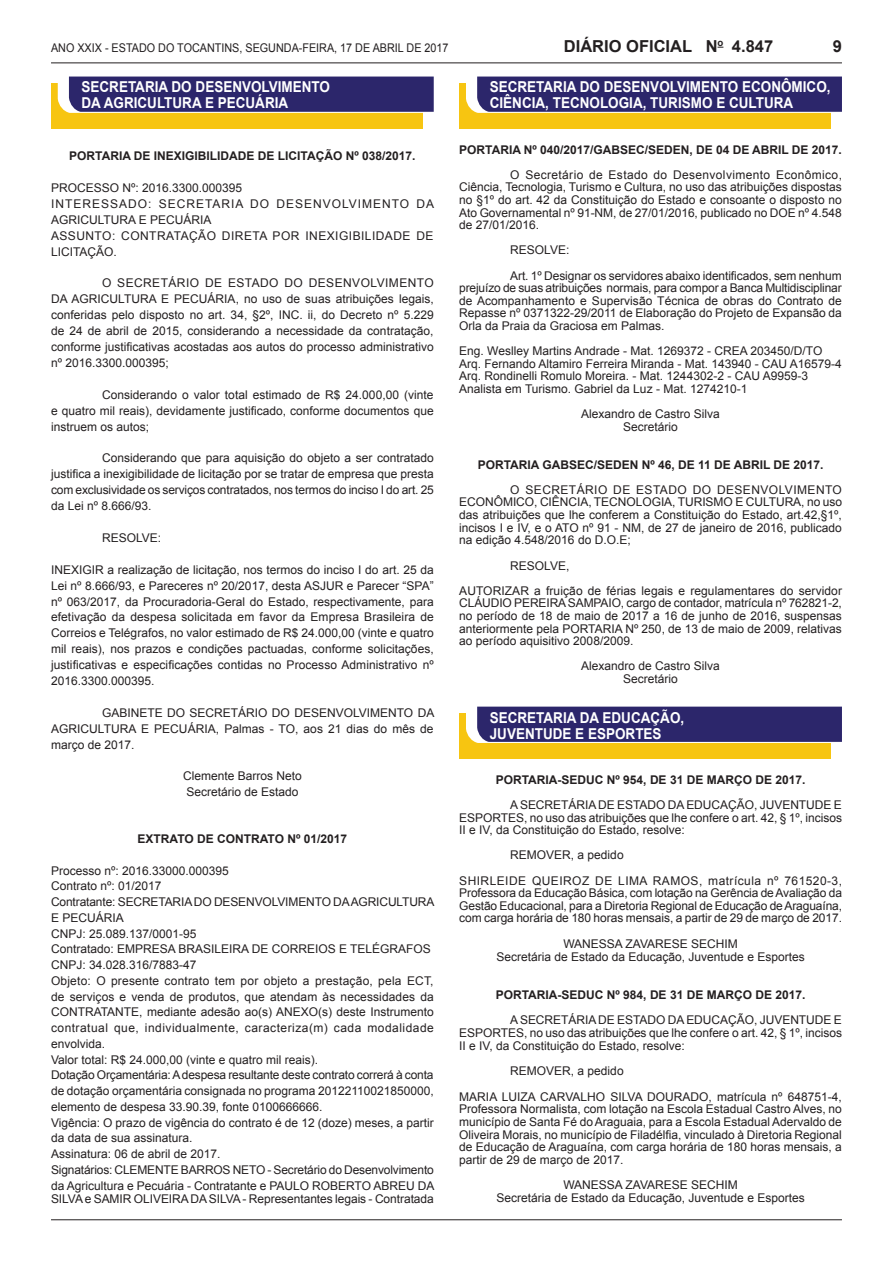
<style>
.page{position:relative;width:893px;height:1263px;background:#fff}
.page>*{position:absolute;margin:0;border:0;box-sizing:border-box;transform-origin:0 0}
.t1{font:700 16.5px "Arial";color:#231f20}
.t2{font:700 15px/16.2px "Arial";color:#fff;scale:.9 1}
.t3{font:12px/12.6px "Arial";color:#231f20;text-align:justify}
.t4{font:700 12px "Arial";color:#231f20}
.t5{font:12px/15.9px "Arial";letter-spacing:.04em;color:#231f20}
.t6{font:12px/25.2px "Arial";letter-spacing:.035em;color:#231f20}
.t7{font:12px "Arial";color:#231f20;scale:.9 1}
</style>
<div class="page">
<hr style="left:51px;top:1219px;width:791px;height:1px;background:#231f20">
<hr style="left:51px;top:63px;width:791px;height:1px;background:#231f20">
<div style="left:51px;top:83px;width:372px;height:45px;background:#f7c511"></div>
<svg style="left:58px;top:77px;width:376px;height:36px;background:#393373"></svg>
<div style="left:459px;top:83px;width:372px;height:45px;background:#f7c511"></div>
<svg style="left:466px;top:77px;width:376px;height:36px;background:#393373"></svg>
<div style="left:459px;top:713px;width:372px;height:45px;background:#f7c511"></div>
<svg style="left:466px;top:707px;width:376px;height:36px;background:#393373"></svg>
<p class="t7" style="left:51px;top:40px;width:443px">Ano XXIX - Estado do Tocanti ns, segunda-fei ra, 17 de abri l de 2017</p>
<h1 class="t1" style="left:564px;top:35px;width:211px">DIÁRIO OFICIAL N<sup>O</sup> 4.847</h1>
<h1 class="t1" style="left:833px;top:36px;width:11px">9</h1>
<p class="t2" style="left:82px;top:79px;width:278px">SECRETARIA DO DESENVOLVIMENTO<br>DA AGRICULTURA E PECUÁRIA</p>
<p class="t2" style="left:490px;top:79px;width:380px">SECRETARIA DO DESENVOLVIMENTO ECONÔMICO,<br>CIÊNCIA, TECNOLOGIA, TURISMO E CULTURA</p>
<p class="t4" style="left:459px;top:141px;width:384px">PORTARIA Nº 040/2017/GABSEC/SEDEN, DE 04 DE ABRI L DE 2017.</p>
<p class="t3" style="left:459px;top:168px;width:384px;text-indent:51px">O Secretário de Estado do Desenvolvimento Econômico, Ciência, Tecnologia, Turismo e Cultura, no uso das atribuições dispostas no §1º do art. 42 da Constituição do Estado e consoante o disposto no Ato Governamental nº 91-NM, de 27/01/2016, publicado no DOE nº 4.548 de 27/01/2016.</p>
<p class="t3" style="left:510px;top:238px;width:333px;line-height:25.2px">RESOLVE:<br>Art. 1º Designar os servidores abaixo identificados, sem nenhum</p>
<p class="t3" style="left:459px;top:282px;width:384px">prejuízo de suas atribuições normais, para compor a Banca Multidisciplinar de Acompanhamento e Supervisão Técnica de obras do Contrato de Repasse nº 0371322-29/2011 de Elaboração do Projeto de Expansão da Orla da Praia da Graciosa em Palmas.</p>
<p class="t3" style="left:459px;top:345px;width:384px;text-align:left">Eng. Weslley Martins Andrade - Mat. 1269372 - CREA 203450/D/TO Arq. Fernando Altamiro Ferreira Miranda - Mat. 143940 - CAU A16579-4<br>Arq. Rondinelli Romulo Moreira. - Mat. 1244302-2 - CAU A9959-3<br>Analista em Turismo. Gabriel da Luz - Mat. 1274210-1</p>
<p class="t3" style="left:581px;top:408px;width:140px;text-align:center">Alexandro de Castro Silva<br>Secretário</p>
<p class="t4" style="left:478px;top:456px;width:347px">PORTARIA GABSEC/SEDEN Nº 46, DE 11 DE ABRI L DE 2017.</p>
<p class="t3" style="left:459px;top:483px;width:384px;text-indent:51px">O SECRETÁRIO DE ESTADO DO DESENVOLVIMENTO ECONÔMICO, CIÊNCIA, TECNOLOGIA, TURISMO E CULTURA, no uso das atribuições que lhe conferem a Constituição do Estado, art.42,§1º, incisos I e IV, e o ATO nº 91 - NM, de 27 de janeiro de 2016, publicado na edição 4.548/2016 do D.O.E;</p>
<p class="t3" style="left:459px;top:553px;width:384px;line-height:25.2px;text-indent:51px">RESOLVE,<br>AUTORIZAR a fruição de férias legais e regulamentares do servidor</p>
<p class="t3" style="left:459px;top:597px;width:384px">CLÁUDIO PEREIRA SAMPAIO, cargo de contador, matrícula nº 762821-2, no período de 18 de maio de 2017 a 16 de junho de 2016, suspensas anteriormente pela PORTARIA Nº 250, de 13 de maio de 2009, relativas ao período aquisitivo 2008/2009.</p>
<p class="t3" style="left:581px;top:660px;width:140px;text-align:center">Alexandro de Castro Silva<br>Secretário</p>
<p class="t2" style="left:490px;top:709px;width:218px">SECRETARIA DA EDUCAÇÃO,<br>JUVENTUDE E ESPORTES</p>
<p class="t4" style="left:496px;top:771px;width:311px">PORTARIA-SEDUC Nº 954, DE 31 DE MARÇO DE 2017.</p>
<p class="t3" style="left:459px;top:798px;width:384px;text-indent:51px">A SECRETÁRIA DE ESTADO DA EDUCAÇÃO, JUVENTUDE E ESPORTES, no uso das atribuições que lhe confere o art. 42, § 1º, incisos II e IV, da Constituição do Estado, resolve:</p>
<p class="t6" style="left:459px;top:843px;width:384px;text-indent:51px">REMOVER, a pedido<br>SHIRLEIDE QUEIROZ DE LIMA RAMOS, matrícula nº 761520-3,</p>
<p class="t3" style="left:459px;top:887px;width:384px">Professora da Educação Básica, com lotação na Gerência de Avaliação da Gestão Educacional, para a Diretoria Regional de Educação de Araguaína, com carga horária de 180 horas mensais, a partir de 29 de março de 2017.</p>
<p class="t3" style="left:496px;top:937px;width:310px;text-align:center">WANESSA ZAVARESE SECHIM<br>Secretária de Estado da Educação, Juventude e Esportes</p>
<p class="t4" style="left:496px;top:987px;width:311px">PORTARIA-SEDUC Nº 984, DE 31 DE MARÇO DE 2017.</p>
<p class="t3" style="left:459px;top:1014px;width:384px;text-indent:51px">A SECRETÁRIA DE ESTADO DA EDUCAÇÃO, JUVENTUDE E ESPORTES, no uso das atribuições que lhe confere o art. 42, § 1º, incisos II e IV, da Constituição do Estado, resolve:</p>
<p class="t3" style="left:459px;top:1058px;width:384px;line-height:25.3px;text-indent:51px">REMOVER, a pedido<br>MARIA LUIZA CARVALHO SILVA DOURADO, matrícula nº 648751-4,</p>
<p class="t3" style="left:459px;top:1103px;width:384px">Professora Normalista, com lotação na Escola Estadual Castro Alves, no município de Santa Fé do Araguaia, para a Escola Estadual Adervaldo de Oliveira Morais, no município de Filadélfia, vinculado à Diretoria Regional de Educação de Araguaína, com carga horária de 180 horas mensais, a partir de 29 de março de 2017.</p>
<p class="t3" style="left:496px;top:1178px;width:310px;text-align:center">WANESSA ZAVARESE SECHIM<br>Secretária de Estado da Educação, Juventude e Esportes</p>
<p class="t4" style="left:69px;top:148px;width:348px">PORTARIA DE INEXIGIBILIDADE DE LICITAÇÃO Nº 038/2017.</p>
<p class="t5" style="left:51px;top:180px;width:385px">PROCESSO Nº: 2016.3300.000395<br>INTERESSADO: SECRETARIA DO DESENVOLVIMENTO DA AGRICULTURA E PECUÁRIA<br>ASSUNTO: CONTRATAÇÃO DIRETA POR INEXIGIBILIDADE DE LICITAÇÃO.</p>
<p class="t3" style="left:51px;top:275px;width:384px;line-height:15.9px;text-indent:51px">O SECRETÁRIO DE ESTADO DO DESENVOLVIMENTO DA AGRICULTURA E PECUÁRIA, no uso de suas atribuições legais, conferidas pelo disposto no art. 34, §2º, INC. ii, do Decreto nº 5.229 de 24 de abril de 2015, considerando a necessidade da contratação, conforme justificativas acostadas aos autos do processo administrativo nº 2016.3300.000395;</p>
<p class="t3" style="left:51px;top:387px;width:384px;line-height:15.9px;text-indent:51px">Considerando o valor total estimado de R$ 24.000,00 (vinte e quatro mil reais), devidamente justificado, conforme documentos que instruem os autos;</p>
<p class="t3" style="left:51px;top:450px;width:384px;line-height:15.9px;text-indent:51px">Considerando que para aquisição do objeto a ser contratado justifica a inexigibilidade de licitação por se tratar de empresa que presta com exclusividade os serviços contratados, nos termos do inciso I do art. 25 da Lei nº 8.666/93.</p>
<p class="t3" style="left:102px;top:531px;width:61px">RESOLVE:</p>
<p class="t3" style="left:51px;top:562px;width:384px;line-height:15.9px">INEXIGIR a realização de licitação, nos termos do inciso I do art. 25 da Lei nº 8.666/93, e Pareceres nº 20/2017, desta ASJUR e Parecer “SPA” nº 063/2017, da Procuradoria-Geral do Estado, respectivamente, para efetivação da despesa solicitada em favor da Empresa Brasileira de Correios e Telégrafos, no valor estimado de R$ 24.000,00 (vinte e quatro mil reais), nos prazos e condições pactuadas, conforme solicitações, justificativas e especificações contidas no Processo Administrativo nº 2016.3300.000395.</p>
<p class="t3" style="left:51px;top:705px;width:385px;line-height:15.9px;text-indent:51px">GABINETE DO SECRETÁRIO DO DESENVOLVIMENTO DA AGRICULTURA E PECUÁRIA, Palmas - TO, aos 21 dias do mês de março de 2017.</p>
<p class="t3" style="left:183px;top:768px;width:120px;line-height:15.8px">Clemente Barros Neto<br>Secretário de Estado</p>
<p class="t4" style="left:138px;top:831px;width:211px">EXTRATO DE CONTRATO Nº 01/2017</p>
<p class="t3" style="left:51px;top:863px;width:385px;line-height:15.8px;text-align:left">Processo nº: 2016.33000.000395<br>Contrato nº: 01/2017<br>Contratante: SECRETARIA DO DESENVOLVIMENTO DA AGRICULTURA E PECUÁRIA<br>CNPJ: 25.089.137/0001-95<br>Contratado: EMPRESA BRASILEIRA DE CORREIOS E TELÉGRAFOS CNPJ: 34.028.316/7883-47<br>Objeto: O presente contrato tem por objeto a prestação, pela ECT, de serviços e venda de produtos, que atendam às necessidades da CONTRATANTE, mediante adesão ao(s) ANEXO(s) deste Instrumento contratual que, individualmente, caracteriza(m) cada modalidade envolvida.<br>Valor total: R$ 24.000,00 (vinte e quatro mil reais).<br>Dotação Orçamentária: A despesa resultante deste contrato correrá à conta de dotação orçamentária consignada no programa 20122110021850000, elemento de despesa 33.90.39, fonte 0100666666.<br>Vigência: O prazo de vigência do contrato é de 12 (doze) meses, a partir da data de sua assinatura.<br>Assinatura: 06 de abril de 2017.<br>Signatários: CLEMENTE BARROS NETO - Secretário do Desenvolvimento da Agricultura e Pecuária - Contratante e PAULO ROBERTO ABREU DA</p>
<p class="t3" style="left:51px;top:1193px;width:384px">SILVA e SAMIR OLIVEIRA DA SILVA - Representantes legais - Contratada</p>
</div>
